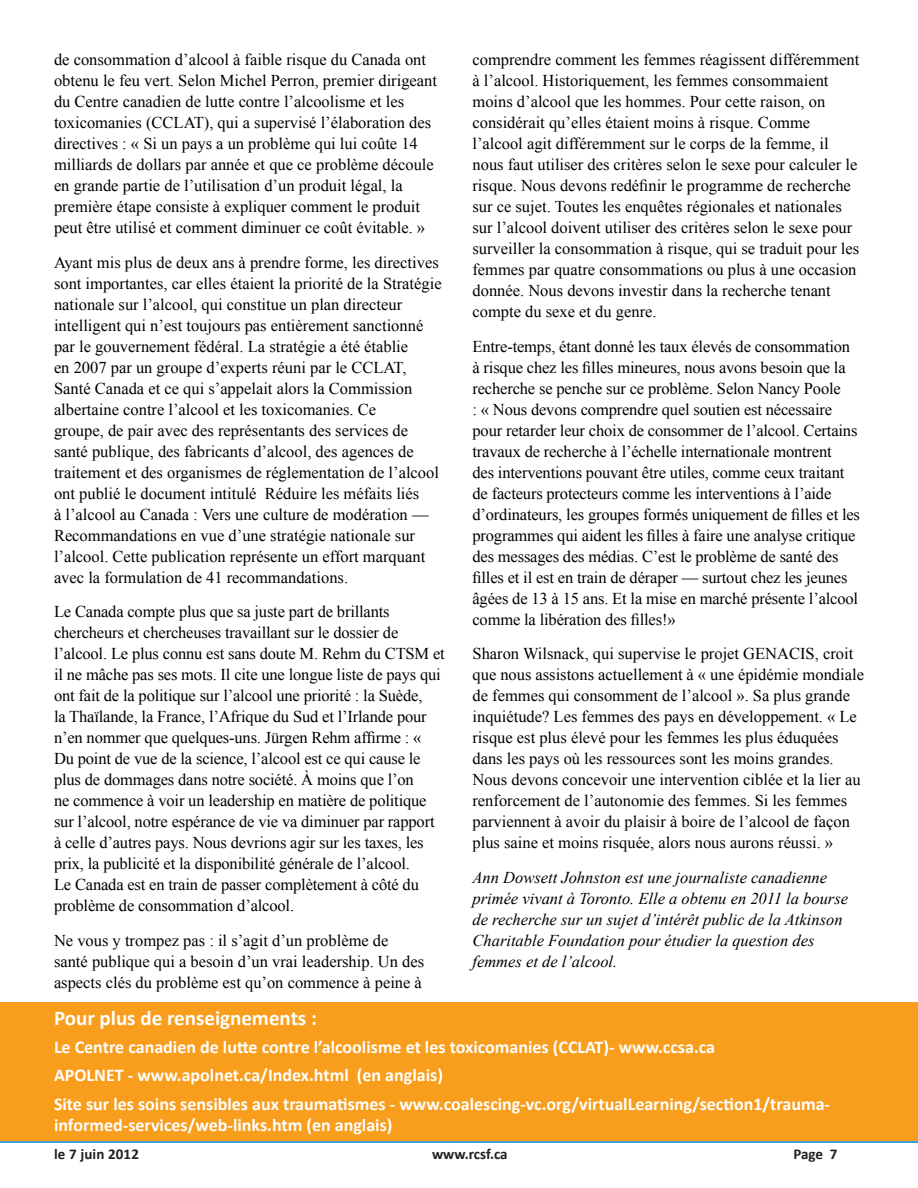
<style>
.page{position:relative;width:918px;height:1188px;background:#fff}
.page>*{position:absolute;margin:0;border:0;box-sizing:border-box;transform-origin:0 0}
.t1{font:700 21px "Calibri";color:#fff}
.BodyParagraph{font:700 18px/21.6px "Calibri";color:#fff}
.BodyParagraph-2{font:16.5px/21px "Times New Roman";color:#000}
.BodyParagraph-3{font:italic 16.5px/21px "Times New Roman";color:#000}
.t2{font:700 15px "Calibri";letter-spacing:.005em;color:#231f20}
</style>
<div class="page">
<hr style="left:0;top:1140px;width:918px;height:3px;background:#409dd1">
<div style="left:0;top:1002px;width:918px;height:138px;background:#f99d1c"></div>
<p class="BodyParagraph-2" style="left:54px;top:49px;width:385px">de consommation d’alcool à faible risque du Canada ont obtenu le feu vert. Selon Michel Perron, premier dirigeant du Centre canadien de lutte contre l’alcoolisme et les toxicomanies (CCLAT), qui a supervisé l’élaboration des directives : « Si un pays a un problème qui lui coûte 14 milliards de dollars par année et que ce problème découle en grande partie de l’utilisation d’un produit légal, la première étape consiste à expliquer comment le produit peut être utilisé et comment diminuer ce coût évitable. »</p>
<p class="BodyParagraph-2" style="left:54px;top:252px;width:389px">Ayant mis plus de deux ans à prendre forme, les directives sont importantes, car elles étaient la priorité de la Stratégie nationale sur l’alcool, qui constitue un plan directeur intelligent qui n’est toujours pas entièrement sanctionné par le gouvernement fédéral. La stratégie a été établie<br>en 2007 par un groupe d’experts réuni par le CCLAT, Santé Canada et ce qui s’appelait alors la Commission albertaine contre l’alcool et les toxicomanies. Ce<br>groupe, de pair avec des représentants des services de santé publique, des fabricants d’alcool, des agences de traitement et des organismes de réglementation de l’alcool ont publié le document intitulé Réduire les méfaits liés<br>à l’alcool au Canada : Vers une culture de modération — Recommandations en vue d’une stratégie nationale sur l’alcool. Cette publication représente un effort marquant avec la formulation de 41 recommandations.</p>
<p class="BodyParagraph-2" style="left:54px;top:601px;width:392px">Le Canada compte plus que sa juste part de brillants chercheurs et chercheuses travaillant sur le dossier de l’alcool. Le plus connu est sans doute M. Rehm du CTSM et il ne mâche pas ses mots. Il cite une longue liste de pays qui ont fait de la politique sur l’alcool une priorité : la Suède,<br>la Thaïlande, la France, l’Afrique du Sud et l’Irlande pour n’en nommer que quelques-uns. Jürgen Rehm affirme : « Du point de vue de la science, l’alcool est ce qui cause le plus de dommages dans notre société. À moins que l’on<br>ne commence à voir un leadership en matière de politique sur l’alcool, notre espérance de vie va diminuer par rapport à celle d’autres pays. Nous devrions agir sur les taxes, les prix, la publicité et la disponibilité générale de l’alcool.<br>Le Canada est en train de passer complètement à côté du problème de consommation d’alcool.</p>
<p class="BodyParagraph-2" style="left:54px;top:930px;width:372px">Ne vous y trompez pas : il s’agit d’un problème de santé publique qui a besoin d’un vrai leadership. Un des aspects clés du problème est qu’on commence à peine à</p>
<p class="BodyParagraph-2" style="left:472px;top:49px;width:388px">comprendre comment les femmes réagissent différemment à l’alcool. Historiquement, les femmes consommaient moins d’alcool que les hommes. Pour cette raison, on considérait qu’elles étaient moins à risque. Comme l’alcool agit différemment sur le corps de la femme, il nous faut utiliser des critères selon le sexe pour calculer le risque. Nous devons redéfinir le programme de recherche sur ce sujet. Toutes les enquêtes régionales et nationales sur l’alcool doivent utiliser des critères selon le sexe pour surveiller la consommation à risque, qui se traduit pour les femmes par quatre consommations ou plus à une occasion donnée. Nous devons investir dans la recherche tenant compte du sexe et du genre.</p>
<p class="BodyParagraph-2" style="left:472px;top:336px;width:389px">Entre-temps, étant donné les taux élevés de consommation à risque chez les filles mineures, nous avons besoin que la recherche se penche sur ce problème. Selon Nancy Poole<br>: « Nous devons comprendre quel soutien est nécessaire pour retarder leur choix de consommer de l’alcool. Certains travaux de recherche à l’échelle internationale montrent<br>des interventions pouvant être utiles, comme ceux traitant de facteurs protecteurs comme les interventions à l’aide d’ordinateurs, les groupes formés uniquement de filles et les programmes qui aident les filles à faire une analyse critique des messages des médias. C’est le problème de santé des filles et il est en train de déraper — surtout chez les jeunes âgées de 13 à 15 ans. Et la mise en marché présente l’alcool comme la libération des filles!»</p>
<p class="BodyParagraph-2" style="left:472px;top:643px;width:393px">Sharon Wilsnack, qui supervise le projet GENACIS, croit que nous assistons actuellement à « une épidémie mondiale de femmes qui consomment de l’alcool ». Sa plus grande inquiétude? Les femmes des pays en développement. « Le risque est plus élevé pour les femmes les plus éduquées dans les pays où les ressources sont les moins grandes.<br>Nous devons concevoir une intervention ciblée et la lier au renforcement de l’autonomie des femmes. Si les femmes parviennent à avoir du plaisir à boire de l’alcool de façon plus saine et moins risquée, alors nous aurons réussi. »</p>
<p class="BodyParagraph-3" style="left:472px;top:867px;width:377px">Ann Dowsett Johnston est une journaliste canadienne primée vivant à Toronto. Elle a obtenu en 2011 la bourse de recherche sur un sujet d’intérêt public de la Atkinson Charitable Foundation pour étudier la question des femmes et de l’alcool.</p>
<p class="t1" style="left:54px;top:1005px;width:264px">Pour plus de renseignements :</p>
<p class="BodyParagraph" style="left:54px;top:1035px;width:663px">Le Centre canadien de lutte contre l’alcoolisme et les toxicomanies (CCLAT)- www.ccsa.ca</p>
<p class="BodyParagraph" style="left:54px;top:1064px;width:390px">APOLNET - www.apolnet.ca/Index.html (en anglais)</p>
<p class="BodyParagraph" style="left:54px;top:1092px;width:778px">Site sur les soins sensibles aux traumatismes - www.coalescing-vc.org/virtualLearning/section1/trauma&shy;informed-services/web-links.htm (en anglais)</p>
<p class="t2" style="left:54px;top:1144px;width:87px">le 7 juin 2012</p>
<p class="t2" style="left:432px;top:1144px;width:77px">www.rcsf.ca</p>
<p class="t2" style="left:794px;top:1144px;width:46px">Page 7</p>
</div>
